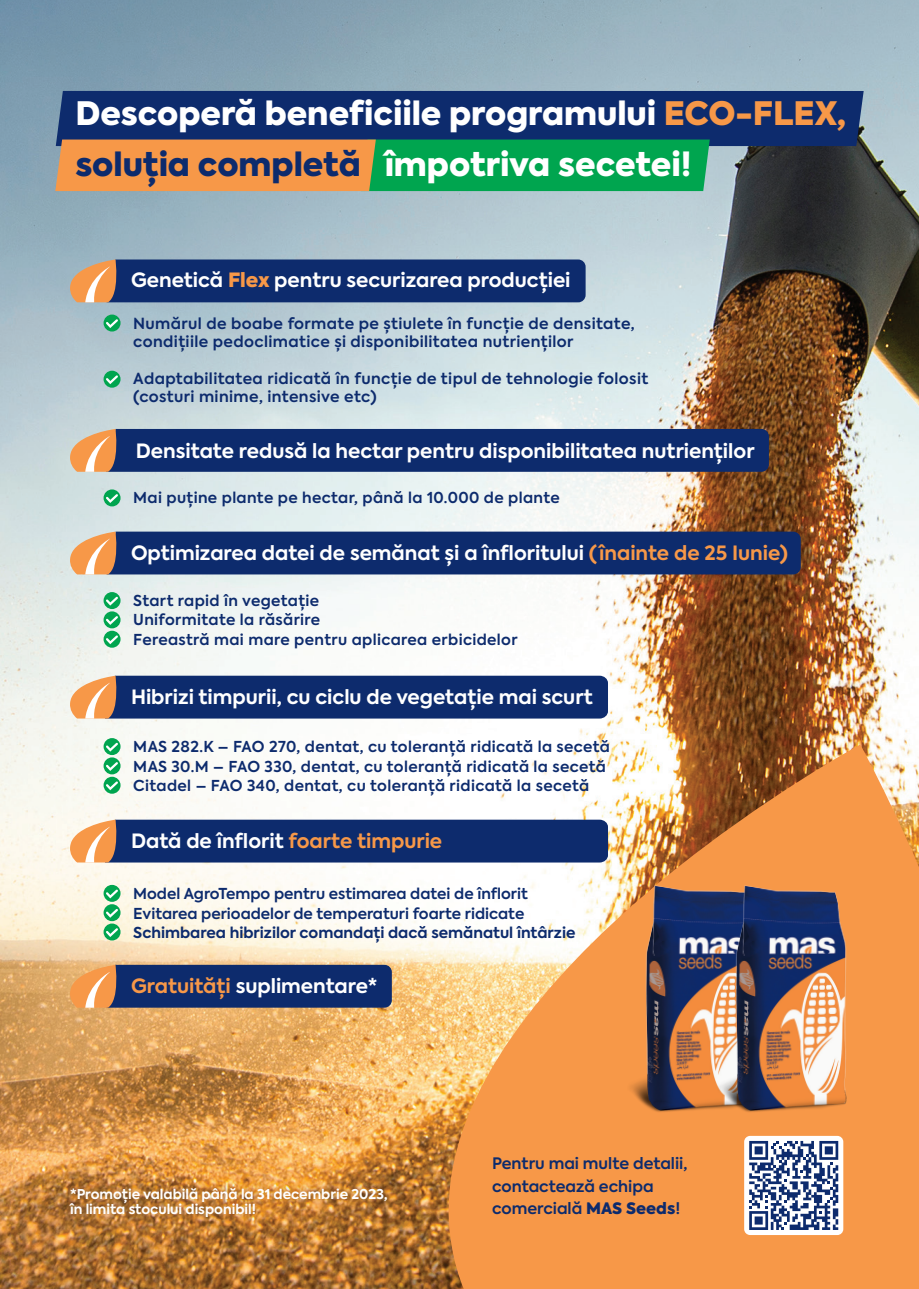
<style>
.page{position:relative;width:919px;height:1289px;background:#fff}
.page>*{position:absolute;margin:0;border:0;box-sizing:border-box;transform-origin:0 0}
.t1{font:900 32.1px/50.7px "Axiforma";color:#fff}
.t2{font:700 19.65px "Axiforma";color:#fff}
.t3{font:600 15.75px/22.6px "Axiforma";color:#0d2b6d}
.t4{font:600 15.3px/18.3px "Axiforma";letter-spacing:.025em;color:#0d2b6d}
.t5{font:600 15px/19.5px "Axiforma";letter-spacing:.025em;color:#0d2b6d}
.t6{font:600 15px/19.5px "Axiforma";color:#0d2b6d}
.t7{font:700 15px "Axiforma";color:#0d2b6d}
.t8{font:700 13.5px/15px "Axiforma";color:#fff}
.s1{color:#f79848}
.s2{color:#0d2b6d}
.s3{font-weight:900;color:#f79848}
.s4{font-weight:900}
</style>
<div class="page">
<img style="left:0;top:0;width:918px;height:1288px">
<svg style="left:448px;top:744px;width:470px;height:544px;fill:#f79848"></svg>
<div style="left:62px;top:1179px;width:332px;height:45px;background:#231f20;opacity:.34"></div>
<div style="left:744px;top:1135px;width:99px;height:99px;background:#fff;border-radius:6px"></div>
<svg style="left:749px;top:1140px;width:89px;height:89px"></svg>
<svg style="left:70px;top:259px;width:515px;height:43px"></svg>
<svg style="left:70px;top:531px;width:730px;height:43px"></svg>
<svg style="left:70px;top:675px;width:538px;height:43px"></svg>
<svg style="left:70px;top:819px;width:538px;height:43px"></svg>
<svg style="left:70px;top:964px;width:322px;height:43px"></svg>
<svg style="left:70px;top:429px;width:698px;height:43px"></svg>
<div style="left:104px;top:314px;width:16px;height:17px;background:#00a54f;border-radius:50%"></div>
<svg style="left:106px;top:319px;width:12px;height:9px"></svg>
<div style="left:104px;top:592px;width:16px;height:17px;background:#00a54f;border-radius:50%"></div>
<svg style="left:106px;top:596px;width:12px;height:9px"></svg>
<div style="left:104px;top:489px;width:16px;height:17px;background:#00a54f;border-radius:50%"></div>
<svg style="left:106px;top:494px;width:12px;height:9px"></svg>
<div style="left:104px;top:738px;width:16px;height:17px;background:#00a54f;border-radius:50%"></div>
<svg style="left:106px;top:742px;width:12px;height:9px"></svg>
<svg style="left:104px;top:884px;width:16px;height:17px"></svg>
<svg style="left:106px;top:889px;width:12px;height:9px"></svg>
<div style="left:104px;top:611px;width:16px;height:17px;background:#00a54f;border-radius:50%"></div>
<svg style="left:106px;top:616px;width:12px;height:9px"></svg>
<div style="left:104px;top:757px;width:16px;height:17px;background:#00a54f;border-radius:50%"></div>
<svg style="left:106px;top:762px;width:12px;height:9px"></svg>
<div style="left:104px;top:904px;width:16px;height:17px;background:#00a54f;border-radius:50%"></div>
<svg style="left:106px;top:909px;width:12px;height:8px"></svg>
<svg style="left:104px;top:630px;width:16px;height:17px"></svg>
<svg style="left:106px;top:635px;width:12px;height:9px"></svg>
<svg style="left:104px;top:776px;width:16px;height:17px"></svg>
<svg style="left:106px;top:781px;width:12px;height:9px"></svg>
<div style="left:104px;top:923px;width:16px;height:17px;background:#00a54f;border-radius:50%"></div>
<svg style="left:106px;top:928px;width:12px;height:9px"></svg>
<div style="left:104px;top:371px;width:16px;height:16px;background:#00a54f;border-radius:50%"></div>
<svg style="left:106px;top:375px;width:12px;height:9px"></svg>
<svg style="left:55px;top:91px;width:808px;height:100px"></svg>
<h1 class="t1" style="left:75px;top:89px;width:772px">Descoperă beneficiile programului <span class="s1">ECO-FLEX, </span><span class="s2">soluția completă</span> împotriva secetei!</h1>
<h2 class="t2" style="left:131px;top:266px;width:441px">Genetică <span class="s3">Flex</span> pentru securizarea producției</h2>
<p class="t4" style="left:133px;top:314px;width:503px">Numărul de boabe formate pe știulete în funcție de densitate, condițiile pedoclimatice și disponibilitatea nutrienților</p>
<p class="t4" style="left:133px;top:369px;width:516px">Adaptabilitatea ridicată în funcție de tipul de tehnologie folosit (costuri minime, intensive etc)</p>
<h2 class="t2" style="left:136px;top:437px;width:620px">Densitate redusă la hectar pentru disponibilitatea nutrienților</h2>
<p class="t5" style="left:133px;top:488px;width:428px">Mai puține plante pe hectar, până la 10.000 de plante</p>
<h2 class="t2" style="left:131px;top:539px;width:658px">Optimizarea datei de semănat și a înfloritului <span class="s1">(înainte de 25 Iunie)</span></h2>
<p class="t5" style="left:133px;top:591px;width:386px">Start rapid în vegetație<br>Uniformitate la răsărire<br>Fereastră mai mare pentru aplicarea erbicidelor</p>
<h2 class="t2" style="left:131px;top:683px;width:463px">Hibrizi timpurii, cu ciclu de vegetație mai scurt</h2>
<p class="t5" style="left:133px;top:737px;width:478px">MAS 282.K – FAO 270, dentat, cu toleranță ridicată la secetă<br>MAS 30.M – FAO 330, dentat, cu toleranță ridicată la secetă<br>Citadel – FAO 340, dentat, cu toleranță ridicată la secetă</p>
<h2 class="t2" style="left:131px;top:827px;width:313px">Dată de înflorit <span class="s1">foarte timpurie</span></h2>
<p class="t6" style="left:133px;top:884px;width:396px">Model AgroTempo pentru estimarea datei de înflorit<br>Evitarea perioadelor de temperaturi foarte ridicate</p>
<p class="t7" style="left:133px;top:922px;width:443px">Schimbarea hibrizilor comandați dacă semănatul întârzie</p>
<h2 class="t2" style="left:131px;top:972px;width:248px"><span class="s1">Gratuități</span> suplimentare*</h2>
<p class="t8" style="left:70px;top:1186px;width:319px">*Promoție valabilă până la 31 decembrie 2023, în limita stocului disponibil!</p>
<p class="t3" style="left:492px;top:1151px;width:197px">Pentru mai multe detalii, contactează echipa comercială <span class="s4">MAS Seeds</span>!</p>
</div>
